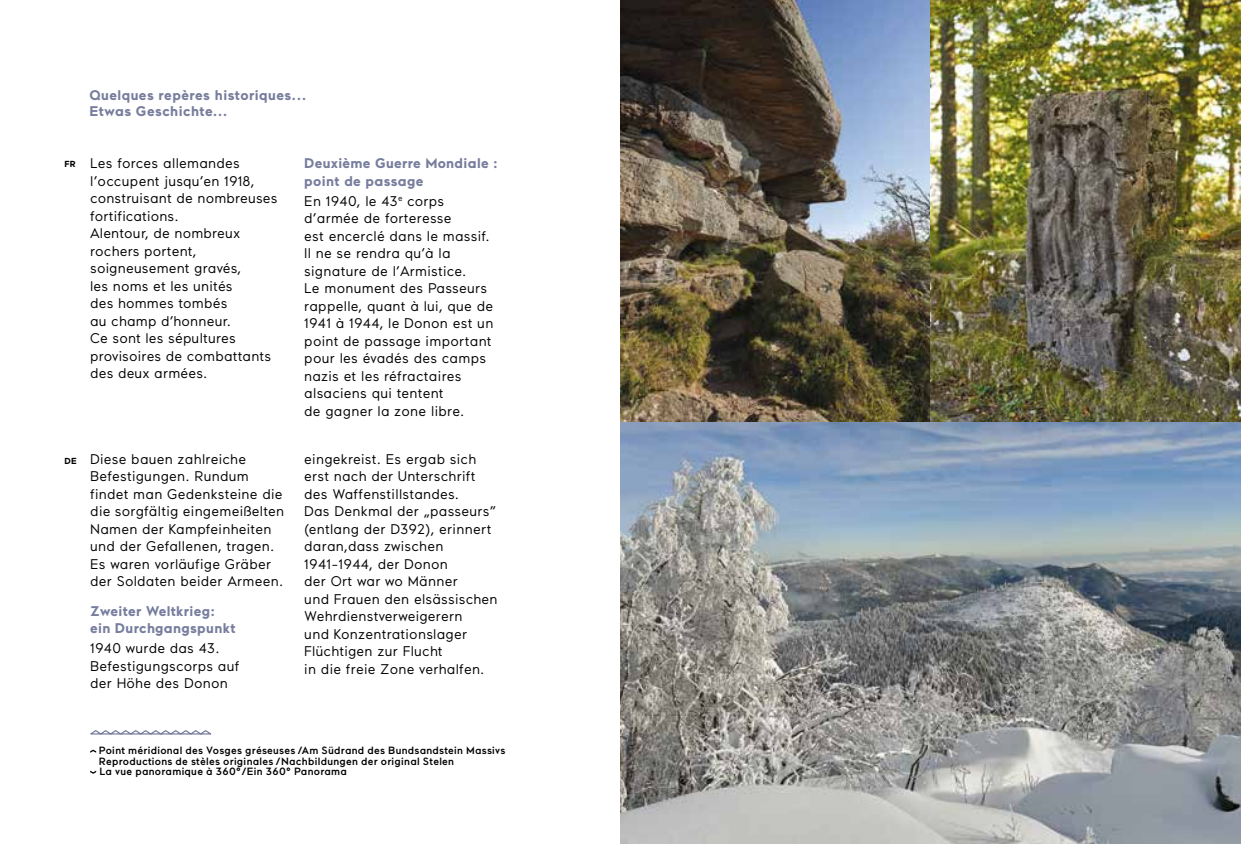
<style>
.page{position:relative;width:1241px;height:844px;background:#fff}
.page>*{position:absolute;margin:0;border:0;box-sizing:border-box;transform-origin:0 0}
.t1{font:14px/17.5px "Maax";letter-spacing:.015em;color:#000}
.t2{font:700 14px/17.5px "Maax";letter-spacing:.025em;color:#777d9d}
.t3{font:500 10.5px/10.5px "Maax";letter-spacing:.025em;color:#000}
.t4{font:700 8.75px "Maax";color:#000}
.s1{font-weight:700;font-size:8.75px}
</style>
<div class="page">
<img style="left:620px;top:422px;width:620px;height:421px">
<svg style="left:90px;top:749px;width:6px;height:3px"></svg>
<svg style="left:90px;top:770px;width:6px;height:3px"></svg>
<img style="left:620px;top:0;width:310px;height:422px">
<img style="left:930px;top:0;width:310px;height:422px">
<svg style="left:90px;top:730px;width:121px;height:5px"></svg>
<p class="t2" style="left:89px;top:87px;width:218px;line-height:15.8px">Quelques repères historiques...<br>Etwas Geschichte...</p>
<p class="t4" style="left:64px;top:159px;width:13px">FR</p>
<p class="t1" style="left:90px;top:155px;width:189px">Les forces allemandes l’occupent jusqu’en 1918, construisant de nombreuses fortifications.<br>Alentour, de nombreux rochers portent, soigneusement gravés,<br>les noms et les unités<br>des hommes tombés<br>au champ d’honneur.<br>Ce sont les sépultures provisoires de combattants des deux armées.</p>
<p class="t2" style="left:304px;top:155px;width:195px">Deuxième Guerre Mondiale : point de passage</p>
<p class="t1" style="left:304px;top:192px;width:191px">En 1940, le 43<sup>e</sup> corps d’armée de forteresse<br>est encerclé dans le massif.<br>Il ne se rendra qu’à la signature de l’Armistice.<br>Le monument des Passeurs rappelle, quant à lui, que de<br>1941 à 1944, le Donon est un point de passage important pour les évadés des camps nazis et les réfractaires alsaciens qui tentent<br>de gagner la zone libre.</p>
<p class="t1" style="left:90px;top:450px;width:196px;text-indent:-26px"><span class="s1">DE</span> Diese bauen zahlreiche<br>Befestigungen. Rundum findet man Gedenksteine die die sorgfältig eingemeißelten<br>Namen der Kampfeinheiten und der Gefallenen, tragen.<br>Es waren vorläufige Gräber der Soldaten beider Armeen.</p>
<p class="t2" style="left:90px;top:602px;width:147px">Zweiter Weltkrieg: ein Durchgangspunkt</p>
<p class="t1" style="left:90px;top:639px;width:151px">1940 wurde das 43.<br>Befestigungscorps auf der Höhe des Donon</p>
<p class="t1" style="left:304px;top:450px;width:195px">eingekreist. Es ergab sich erst nach der Unterschrift des Waffenstillstandes.<br>Das Denkmal der „passeurs” (entlang der D392), erinnert daran,dass zwischen<br>1941-1944, der Donon<br>der Ort war wo Männer<br>und Frauen den elsässischen<br>Wehrdienstverweigerern<br>und Konzentrationslager<br>Flüchtigen zur Flucht<br>in die freie Zone verhalfen.</p>
<p class="t3" style="left:99px;top:745px;width:408px">Point méridional des Vosges gréseuses /Am Südrand des Bundsandstein Massivs<br>Reproductions de stèles originales /Nachbildungen der original Stelen<br>La vue panoramique à 360°/Ein 360° Panorama</p>
</div>
